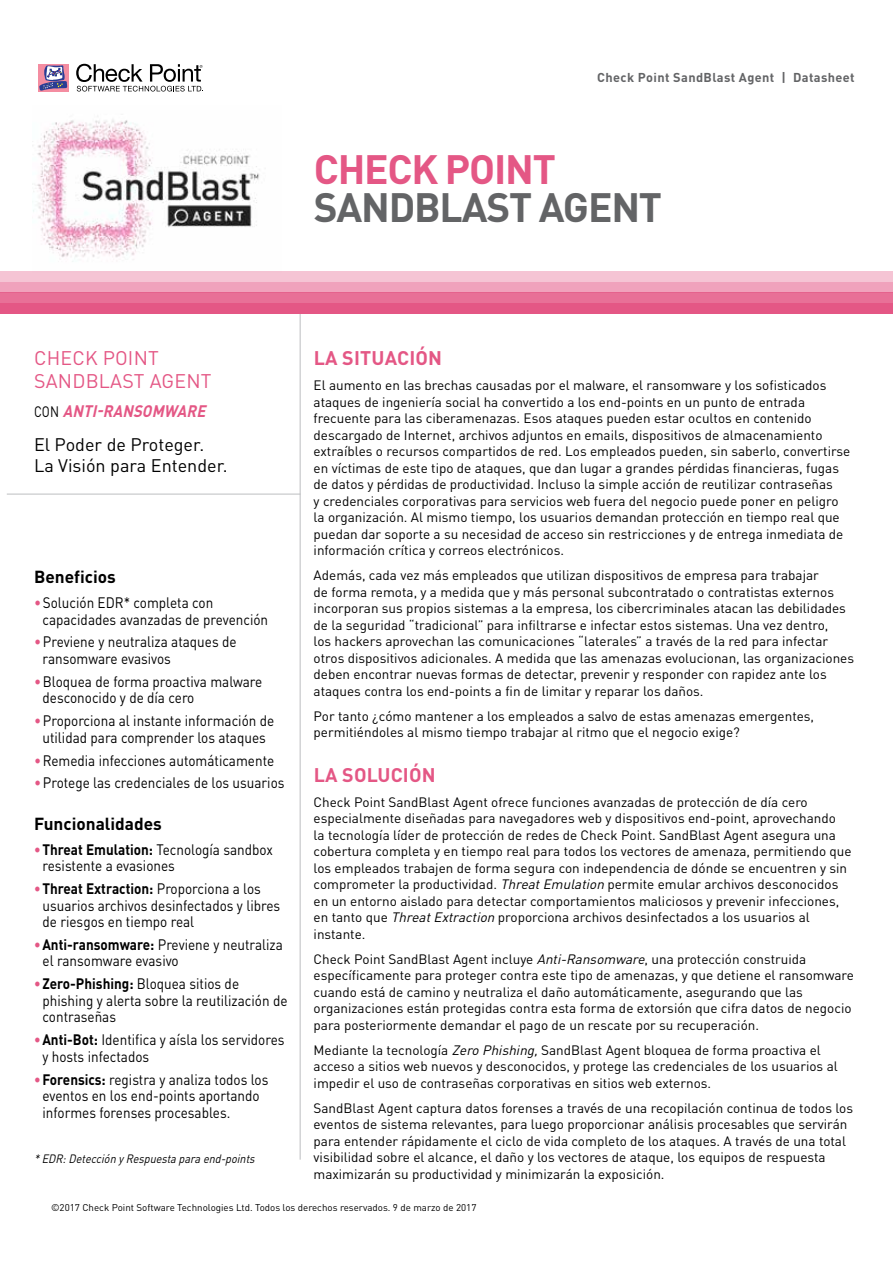
<style>
.page{position:relative;width:893px;height:1263px;background:#fff}
.page>*{position:absolute;margin:0;border:0;box-sizing:border-box;transform-origin:0 0}
.t1{font:700 40.5px "DINOT";letter-spacing:-.03em;color:#636466}
.t2{font:700 40.5px "DINOT";letter-spacing:-.03em;color:#e45785}
.t3{font:19.5px/23.4px "DINOT";letter-spacing:.01em;color:#e45785}
.t4{font:700 19.5px "DINOT";letter-spacing:.01em;color:#e45785}
.t5{font:18px/21px "DINOT";color:#000}
.t6{font:700 17.25px "DINOT";color:#000}
.t7{font:italic 700 16.5px "DINOT";color:#e45785;scale:.9 1}
.t8{font:15px/16.5px "DINOT";color:#000;scale:.9 1}
.t9{font:13.5px/16.5px "DINOT";color:#000}
.t10{font:700 12.75px "DINOT";letter-spacing:.03em;color:#636466}
.t11{font:italic 12px "DINOT";color:#000;scale:.9 1}
.t12{font:9.75px "DINOT";color:#000}
.s1{font-weight:400;font-style:normal;font-size:15px;color:#000}
.s2{color:#e45785}
.s3{font-weight:700;color:#e45785}
.s4{font-weight:700}
.s5{font-style:italic}
</style>
<div class="page">
<div style="left:38px;top:64px;width:31px;height:27px;background:#f48da1"></div>
<svg style="left:39px;top:65px;width:28px;height:26px"></svg>
<svg style="left:76px;top:64px;width:127px;height:28px"></svg>
<img style="left:33px;top:119px;width:227px;height:143px">
<hr style="left:300px;top:314px;width:1px;height:846px;background:#bcbec0">
<hr style="left:7px;top:494px;width:293px;height:1px;background:#bcbec0">
<div style="left:0;top:303px;width:893px;height:11px;background:#e45785"></div>
<div style="left:0;top:292px;width:893px;height:11px;background:#e87097"></div>
<div style="left:0;top:282px;width:893px;height:10px;background:#f0a2bc"></div>
<div style="left:0;top:271px;width:893px;height:11px;background:#f5c4d4"></div>
<p class="t10" style="left:597px;top:69px;width:259px">Check Point SandBlast Agent | Datasheet</p>
<h1 class="t2" style="left:314px;top:143px;width:244px">CHECK POINT</h1>
<h1 class="t1" style="left:314px;top:181px;width:350px">SANDBLAST AGENT</h1>
<h2 class="t3" style="left:34px;top:346px;width:122px">check point sandblast</h2>
<h2 class="t3" style="left:150px;top:369px;width:59px">agent</h2>
<p class="t7" style="left:34px;top:400px;width:43px"><span class="s1">con</span> ANTI</p>
<p class="t7" style="left:96px;top:400px;width:31px">-RANSO</p>
<p class="t7" style="left:152px;top:400px;width:66px">MWARE</p>
<h3 class="t5" style="left:34px;top:433px;width:195px">El Poder de Proteger.<br>La Visión para Entender.</h3>
<p class="t6" style="left:34px;top:565px;width:83px">Beneficios</p>
<p class="t8" style="left:43px;top:594px;width:252px;text-indent:-9px"><span class="s2">•</span> Solución EDR* completa con capacidades avanzadas de prevención</p>
<p class="t8" style="left:43px;top:633px;width:217px;text-indent:-9px"><span class="s2">•</span> Previene y neutraliza ataques de ransomware evasivos</p>
<p class="t8" style="left:43px;top:673px;width:246px;text-indent:-9px"><span class="s2">•</span> Bloquea de forma proactiva malware desconocido y de día cero</p>
<p class="t8" style="left:34px;top:712px;width:268px;text-align:center"><span class="s2">•</span> Proporciona al instante información de utilidad para comprender los ataques</p>
<p class="t8" style="left:34px;top:752px;width:268px"><span class="s2">•</span> Remedia infecciones automáticamente</p>
<p class="t8" style="left:34px;top:774px;width:280px"><span class="s2">•</span> Protege las credenciales de los usuarios</p>
<p class="t6" style="left:34px;top:812px;width:129px">Funcionalidades</p>
<p class="t8" style="left:43px;top:841px;width:257px;text-indent:-9px"><span class="s3">•</span> <span class="s4">Threat Emulation:</span> Tecnología sandbox resistente a evasiones</p>
<p class="t8" style="left:43px;top:880px;width:266px;text-indent:-9px"><span class="s3">•</span> <span class="s4">Threat Extraction:</span> Proporciona a los usuarios archivos desinfectados y libres de riesgos en tiempo real</p>
<p class="t8" style="left:43px;top:936px;width:269px;text-indent:-9px"><span class="s3">•</span> <span class="s4">Anti-ransomware:</span> Previene y neutraliza el ransomware evasivo</p>
<p class="t8" style="left:43px;top:975px;width:274px;text-indent:-9px"><span class="s3">•</span> <span class="s4">Zero-Phishing:</span> Bloquea sitios de phishing y alerta sobre la reutilización de contraseñas</p>
<p class="t8" style="left:43px;top:1031px;width:270px;text-indent:-9px"><span class="s3">•</span> <span class="s4">Anti-Bot:</span> Identifica y aísla los servidores y hosts infectados</p>
<p class="t8" style="left:43px;top:1071px;width:253px;text-indent:-9px"><span class="s3">•</span> <span class="s4">Forensics:</span> registra y analiza todos los eventos en los end-points aportando informes forenses procesables.</p>
<p class="t11" style="left:34px;top:1151px;width:250px">*EDR:Detección yRespuestaparaend-points</p>
<h2 class="t4" style="left:314px;top:345px;width:130px">LA SITUACIÓN</h2>
<p class="t9" style="left:314px;top:377px;width:538px">El aumento en las brechas causadas por el malware, el ransomware y los sofisticados ataques de ingeniería social ha convertido a los end-points en un punto de entrada frecuente para las ciberamenazas. Esos ataques pueden estar ocultos en contenido descargado de Internet, archivos adjuntos en emails, dispositivos de almacenamiento extraíbles o recursos compartidos de red. Los empleados pueden, sin saberlo, convertirse en víctimas de este tipo de ataques, que dan lugar a grandes pérdidas financieras, fugas de datos y pérdidas de productividad. Incluso la simple acción de reutilizar contraseñas<br>y credenciales corporativas para servicios web fuera del negocio puede poner en peligro la organización. Al mismo tiempo, los usuarios demandan protección en tiempo real que puedan dar soporte a su necesidad de acceso sin restricciones y de entrega inmediata de información crítica y correos electrónicos.</p>
<p class="t9" style="left:314px;top:567px;width:542px">Además, cada vez más empleados que utilizan dispositivos de empresa para trabajar<br>de forma remota, y a medida que y más personal subcontratado o contratistas externos incorporan sus propios sistemas a la empresa, los cibercriminales atacan las debilidades de la seguridad “tradicional” para infiltrarse e infectar estos sistemas. Una vez dentro,<br>los hackers aprovechan las comunicaciones “laterales” a través de la red para infectar otros dispositivos adicionales. A medida que las amenazas evolucionan, las organizaciones deben encontrar nuevas formas de detectar, prevenir y responder con rapidez ante los ataques contra los end-points a fin de limitar y reparar los daños.</p>
<p class="t9" style="left:314px;top:707px;width:502px">Por tanto ¿cómo mantener a los empleados a salvo de estas amenazas emergentes, permitiéndoles al mismo tiempo trabajar al ritmo que el negocio exige?</p>
<h2 class="t4" style="left:314px;top:762px;width:124px">LA SOLUCIÓN</h2>
<p class="t9" style="left:314px;top:793px;width:540px">Check Point SandBlast Agent ofrece funciones avanzadas de protección de día cero especialmente diseñadas para navegadores web y dispositivos end-point, aprovechando<br>la tecnología líder de protección de redes de Check Point. SandBlast Agent asegura una cobertura completa y en tiempo real para todos los vectores de amenaza, permitiendo que los empleados trabajen de forma segura con independencia de dónde se encuentren y sin comprometer la productividad. <span class="s5">ThreatEmulation</span> permite emular archivos desconocidos en un entorno aislado para detectar comportamientos maliciosos y prevenir infecciones, en tanto que <span class="s5">ThreatExtraction</span> proporciona archivos desinfectados a los usuarios al instante.</p>
<p class="t9" style="left:314px;top:950px;width:542px">Check Point SandBlast Agent incluye <span class="s5">Anti-Ransomware</span>, una protección construida específicamente para proteger contra este tipo de amenazas, y que detiene el ransomware cuando está de camino y neutraliza el daño automáticamente, asegurando que las organizaciones están protegidas contra esta forma de extorsión que cifra datos de negocio para posteriormente demandar el pago de un rescate por su recuperación.</p>
<p class="t9" style="left:314px;top:1041px;width:526px">Mediante la tecnología <span class="s5">Zero Phishing,</span>SandBlast Agent bloquea de forma proactiva el acceso a sitios web nuevos y desconocidos, y protege las credenciales de los usuarios al impedir el uso de contraseñas corporativas en sitios web externos.</p>
<p class="t9" style="left:314px;top:1099px;width:541px">SandBlast Agent captura datos forenses a través de una recopilación continua de todos los eventos de sistema relevantes, para luego proporcionar análisis procesables que servirán para entender rápidamente el ciclo de vida completo de los ataques. A través de una total visibilidad sobre el alcance, el daño y los vectores de ataque, los equipos de respuesta maximizarán su productividad y minimizarán la exposición.</p>
<p class="t12" style="left:51px;top:1201px;width:427px">©2017 Check Point Software Technologies Ltd. Todos los derechos reservados. 9 de marzo de 2017</p>
</div>
